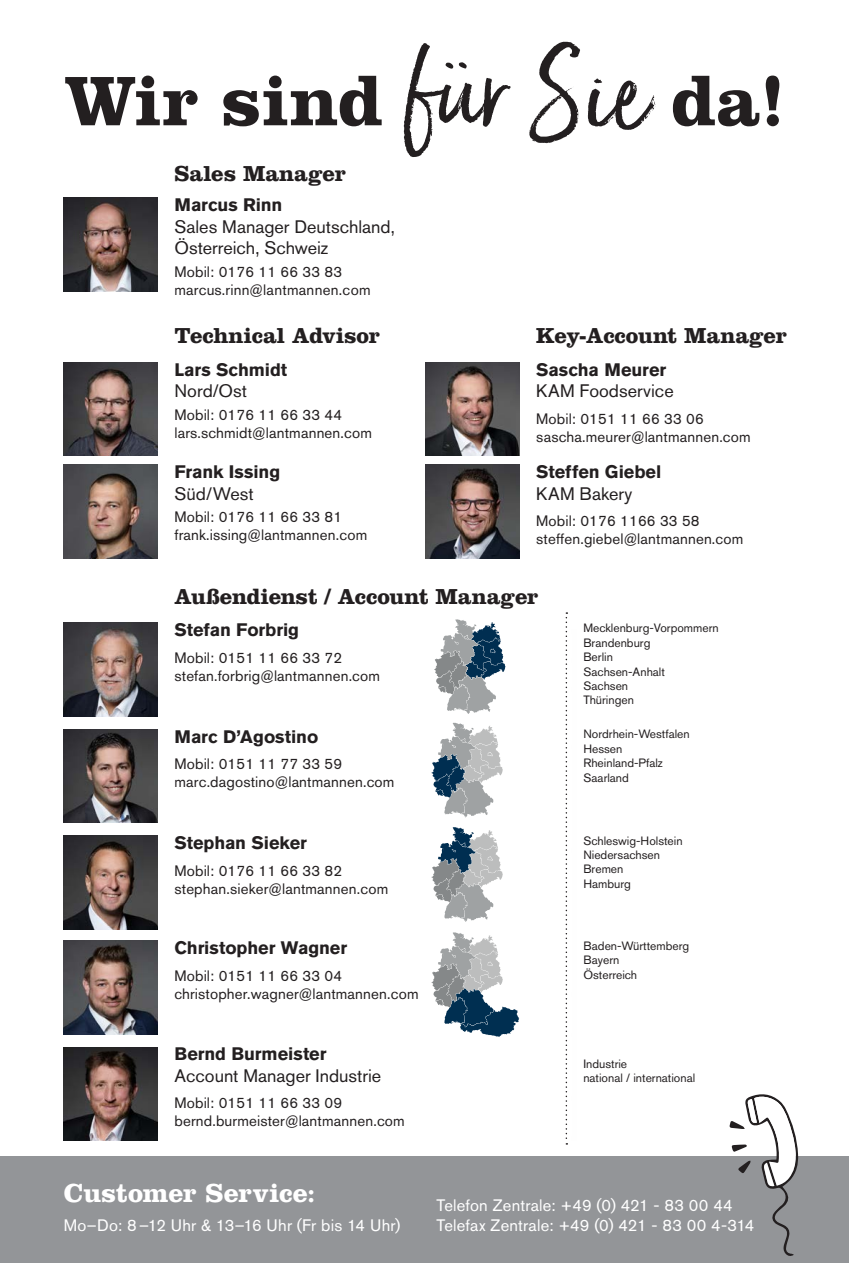
<style>
.page{position:relative;width:849px;height:1263px;background:#fff}
.page>*{position:absolute;margin:0;border:0;box-sizing:border-box;transform-origin:0 0}
.t1{font:104.25px "Born Ready Upright";color:#231f20}
.t2{font:700 72.75px "Clarendon LT Std";color:#231f20}
.t3{font:700 27px "Clarendon LT Std";letter-spacing:-.005em;color:#fff}
.t4{font:700 22.5px "Clarendon LT Std";letter-spacing:-.01em;color:#231f20}
.t5{font:700 18px "Akzidenz Grotesk BE";letter-spacing:-.005em;color:#231f20}
.t6{font:18px/21.6px "Akzidenz Grotesk BE";color:#231f20}
.t7{font:16.5px/19.8px "Akzidenz Grotesk BE";letter-spacing:.01em;color:#fff}
.t8{font:15px/18px "Akzidenz Grotesk BE";letter-spacing:.01em;color:#231f20}
.t9{font:12px/14.4px "Akzidenz Grotesk BE";color:#231f20}
</style>
<div class="page">
<div style="left:0;top:1157px;width:848px;height:106px;background:#939598"></div>
<svg style="left:729px;top:1094px;width:69px;height:162px"></svg>
<img style="left:64px;top:198px;width:93px;height:93px">
<img style="left:64px;top:623px;width:93px;height:93px">
<img style="left:64px;top:836px;width:93px;height:93px">
<img style="left:64px;top:729px;width:93px;height:94px">
<img style="left:64px;top:362px;width:93px;height:94px">
<img style="left:64px;top:464px;width:93px;height:94px">
<img style="left:64px;top:941px;width:93px;height:93px">
<svg style="left:431px;top:723px;width:71px;height:94px"></svg>
<svg style="left:431px;top:827px;width:71px;height:95px"></svg>
<svg style="left:431px;top:932px;width:88px;height:105px"></svg>
<svg style="left:434px;top:619px;width:71px;height:95px"></svg>
<div style="left:558px;top:608px;width:27px;height:553px;background:#fff"></div>
<svg style="left:565px;top:612px;width:2px;height:532px"></svg>
<img style="left:425px;top:362px;width:94px;height:94px">
<img style="left:425px;top:464px;width:94px;height:94px">
<img style="left:64px;top:1047px;width:93px;height:94px">
<h1 class="t1" style="left:406px;top:28px;width:247px">für Sie</h1>
<h2 class="t2" style="left:64px;top:57px;width:320px">Wir sind</h2>
<h2 class="t2" style="left:671px;top:57px;width:115px">da!</h2>
<h3 class="t4" style="left:174px;top:160px;width:173px">Sales Manager</h3>
<p class="t5" style="left:174px;top:195px;width:109px">Marcus Rinn</p>
<p class="t6" style="left:174px;top:216px;width:222px">Sales Manager Deutschland,<br>Österreich, Schweiz</p>
<p class="t8" style="left:174px;top:262px;width:198px">Mobil: 0176 11 66 33 83 marcus.rinn@lantmannen.com</p>
<h3 class="t4" style="left:174px;top:322px;width:207px">Technical Advisor</h3>
<p class="t5" style="left:174px;top:359px;width:114px">Lars Schmidt</p>
<p class="t6" style="left:174px;top:380px;width:74px">Nord/Ost</p>
<p class="t8" style="left:174px;top:405px;width:199px">Mobil: 0176 11 66 33 44 lars.schmidt@lantmannen.com</p>
<p class="t5" style="left:174px;top:461px;width:107px">Frank Issing</p>
<p class="t6" style="left:174px;top:482px;width:81px">Süd/West</p>
<p class="t8" style="left:174px;top:507px;width:194px">Mobil: 0176 11 66 33 81 frank.issing@lantmannen.com</p>
<h3 class="t4" style="left:536px;top:322px;width:252px">Key-Account Manager</h3>
<p class="t5" style="left:536px;top:359px;width:131px">Sascha Meurer</p>
<p class="t6" style="left:536px;top:380px;width:139px">KAM Foodservice</p>
<p class="t8" style="left:536px;top:410px;width:216px">Mobil: 0151 11 66 33 06 sascha.meurer@lantmannen.com</p>
<p class="t5" style="left:536px;top:461px;width:127px">Steffen Giebel</p>
<p class="t6" style="left:536px;top:482px;width:98px">KAM Bakery</p>
<p class="t8" style="left:536px;top:512px;width:209px">Mobil: 0176 1166 33 58 steffen.giebel@lantmannen.com</p>
<h3 class="t4" style="left:174px;top:583px;width:365px">Außendienst / Account Manager</h3>
<p class="t5" style="left:174px;top:620px;width:126px">Stefan Forbrig</p>
<p class="t8" style="left:174px;top:649px;width:207px">Mobil: 0151 11 66 33 72 stefan.forbrig@lantmannen.com</p>
<p class="t5" style="left:174px;top:726px;width:145px">Marc D’Agostino</p>
<p class="t8" style="left:174px;top:755px;width:221px">Mobil: 0151 11 77 33 59 marc.dagostino@lantmannen.com</p>
<p class="t5" style="left:174px;top:832px;width:134px">Stephan Sieker</p>
<p class="t8" style="left:174px;top:861px;width:215px">Mobil: 0176 11 66 33 82 stephan.sieker@lantmannen.com</p>
<p class="t5" style="left:174px;top:938px;width:174px">Christopher Wagner</p>
<p class="t8" style="left:174px;top:966px;width:245px">Mobil: 0151 11 66 33 04 christopher.wagner@lantmannen.com</p>
<p class="t5" style="left:174px;top:1043px;width:153px">Bernd Burmeister</p>
<p class="t6" style="left:174px;top:1064px;width:208px">Account Manager Industrie</p>
<p class="t8" style="left:174px;top:1094px;width:232px">Mobil: 0151 11 66 33 09 bernd.burmeister@lantmannen.com</p>
<p class="t9" style="left:583px;top:621px;width:137px">Mecklenburg-Vorpommern<br>Brandenburg<br>Berlin<br>Sachsen-Anhalt<br>Sachsen<br>Thüringen</p>
<p class="t9" style="left:583px;top:727px;width:108px">Nordrhein-Westfalen<br>Hessen<br>Rheinland-Pfalz<br>Saarland</p>
<p class="t9" style="left:583px;top:833px;width:101px">Schleswig-Holstein<br>Niedersachsen<br>Bremen<br>Hamburg</p>
<p class="t9" style="left:583px;top:938px;width:107px">Baden-Württemberg<br>Bayern<br>Österreich</p>
<p class="t9" style="left:583px;top:1056px;width:113px">Industrie<br>national / international</p>
<h3 class="t3" style="left:64px;top:1177px;width:253px">Customer Service:</h3>
<p class="t7" style="left:64px;top:1215px;width:338px">Mo–Do: 8–12 Uhr &amp; 13–16 Uhr (Fr bis 14 Uhr)</p>
<p class="t7" style="left:436px;top:1195px;width:319px">Telefon Zentrale: +49 (0) 421 - 83 00 44<br>Telefax Zentrale: +49 (0) 421 - 83 00 4-314</p>
</div>
